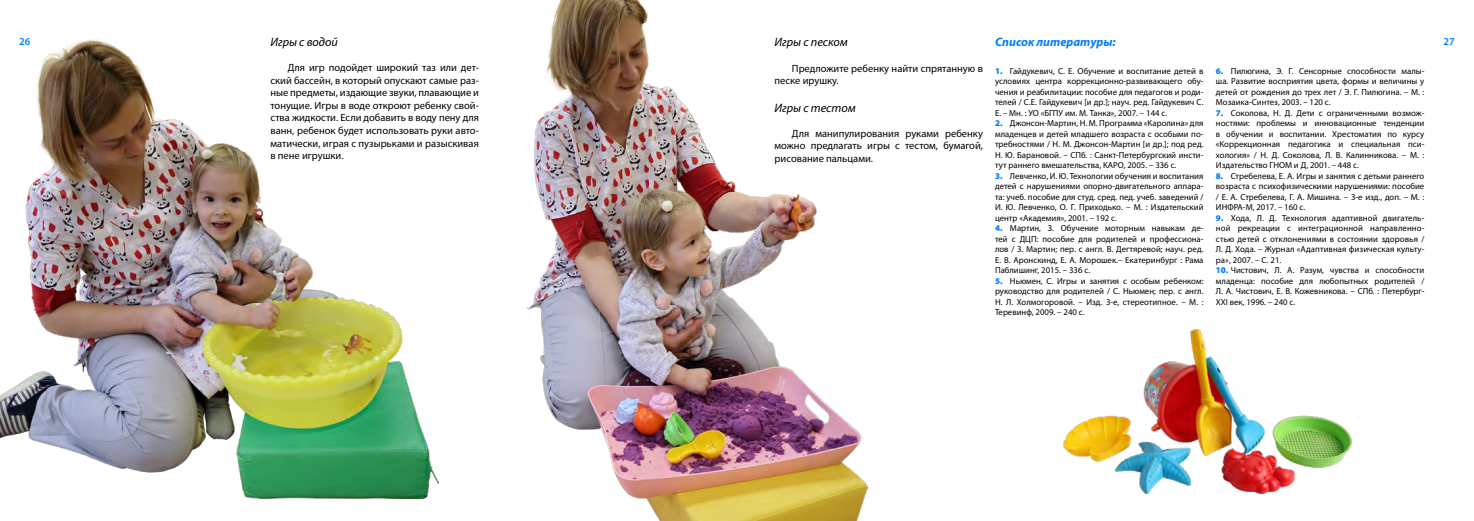
<style>
.page{position:relative;width:1474px;height:521px;background:#fff}
.page>*{position:absolute;margin:0;border:0;box-sizing:border-box;transform-origin:0 0}
.Subtitle_game{font:italic 12.25px "Myriad Pro";color:#000}
.Subtitle{font:italic 700 12.25px "Myriad Pro";color:#007dff}
.Text{font:10.5px/12.6px "Myriad Pro";color:#000;text-align:justify}
.t1{font:600 10.5px "Myriad Pro";color:#007dff}
.t2{font:8.75px/10.5px "Myriad Pro";color:#000;text-align:justify}
.s1{font-weight:900;color:#007dff}
</style>
<div class="page">
<img style="left:526px;top:0;width:341px;height:521px">
<img style="left:0;top:39px;width:439px;height:460px">
<img style="left:1063px;top:329px;width:288px;height:164px">
<p class="Subtitle_game" style="left:270px;top:34px;width:69px">Игры с водой</p>
<p class="Text" style="left:270px;top:61px;width:210px;text-indent:17px">Для игр подойдет широкий таз или дет&shy;ский бассейн, в который опускают самые раз&shy;ные предметы, издающие звуки, плавающие и тонущие. Игры в воде откроют ребенку свой&shy;ства жидкости. Если добавить в воду пену для ванн, ребенок будет использовать руки авто&shy;матически, играя с пузырьками и разыскивая в пене игрушки.</p>
<p class="Subtitle" style="left:995px;top:34px;width:122px">Список литературы:</p>
<p class="t2" style="left:995px;top:65px;width:210px"><span class="s1">1.</span> Гайдукевич, С. Е. Обучение и воспитание детей в условиях центра коррекционно-развивающего обу&shy;чения и реабилитации: пособие для педагогов и роди&shy;телей / С.Е. Гайдукевич [и др.]; науч. ред. Гайдукевич С.<br>Е. – Мн. : УО «БГПУ им. М. Танка», 2007. – 144 с.</p>
<p class="t2" style="left:995px;top:118px;width:210px"><span class="s1">2.</span> Джонсон-Мартин, Н. М. Программа «Каролина» для младенцев и детей младшего возраста с особыми по&shy;требностями / Н. М. Джонсон-Мартин [и др.]; под ред.<br>Н. Ю. Барановой. – СПб. : Санкт-Петербургский инсти&shy;тут раннего вмешательства, КАРО, 2005. – 336 с.</p>
<p class="t2" style="left:995px;top:170px;width:210px"><span class="s1">3.</span> Левченко, И. Ю. Технологии обучения и воспитания детей с нарушениями опорно-двигательного аппара&shy;та: учеб. пособие для студ. сред. пед. учеб. заведений / И. Ю. Левченко, О. Г. Приходько. – М. : Издательский центр «Академия», 2001. – 192 с.</p>
<p class="t2" style="left:995px;top:223px;width:210px"><span class="s1">4.</span> Мартин, З. Обучение моторным навыкам де&shy;тей с ДЦП: пособие для родителей и профессиона&shy;лов / З. Мартин; пер. с англ. В. Дегтяревой; науч. ред.<br>Е. В. Аронскинд, Е. А. Морошек.– Екатеринбург : Рама Паблишинг, 2015. – 336 с.</p>
<p class="t2" style="left:995px;top:275px;width:210px"><span class="s1">5.</span> Ньюмен, С. Игры и занятия с особым ребенком: руководство для родителей / С. Ньюмен; пер. с англ.<br>Н. Л. Холмогоровой. – Изд. 3-е, стереотипное. – М. :<br>Теревинф, 2009. – 240 с.</p>
<p class="Subtitle_game" style="left:774px;top:35px;width:75px">Игры с песком</p>
<p class="Text" style="left:774px;top:62px;width:210px;text-indent:17px">Предложите ребенку найти спрятанную в песке ирушку.</p>
<p class="Subtitle_game" style="left:774px;top:100px;width:83px">Игры с тестом</p>
<p class="Text" style="left:774px;top:127px;width:210px;text-indent:17px">Для манипулирования руками ребенку можно предлагать игры с тестом, бумагой, рисование пальцами.</p>
<p class="t1" style="left:19px;top:35px;width:13px">26</p>
<p class="t1" style="left:1443px;top:35px;width:13px">27</p>
<p class="t2" style="left:1215px;top:65px;width:210px"><span class="s1">6.</span> Пилюгина, Э. Г. Сенсорные способности малы&shy;ша. Развитие восприятия цвета, формы и величины у детей от рождения до трех лет / Э. Г. Пилюгина. – М. :<br>Мозаика-Синтез, 2003. – 120 с.</p>
<p class="t2" style="left:1215px;top:107px;width:210px"><span class="s1">7.</span> Соколова, Н. Д. Дети с ограниченными возмож&shy;ностями: проблемы и инновационные тенденции в обучении и воспитании. Хрестоматия по курсу «Коррекционная педагогика и специальная пси&shy;хология» / Н. Д. Соколова, Л. В. Калинникова. – М. :<br>Издательство ГНОМ и Д, 2001. – 448 с.</p>
<p class="t2" style="left:1215px;top:170px;width:210px"><span class="s1">8.</span> Стребелева, Е. А. Игры и занятия с детьми раннего возраста с психофизическими нарушениями: пособие / Е. А. Стребелева, Г. А. Мишина. – 3-е изд., доп. – М. :<br>ИНФРА-М, 2017. – 160 с.</p>
<p class="t2" style="left:1215px;top:212px;width:210px"><span class="s1">9.</span> Хода, Л. Д. Технология адаптивной двигатель&shy;ной рекреации с интеграционной направленно&shy;стью детей с отклонениями в состоянии здоровья / Л. Д. Хода. – Журнал «Адаптивная физическая культу&shy;ра», 2007. – С. 21.</p>
<p class="t2" style="left:1215px;top:265px;width:210px"><span class="s1">10.</span> Чистович, Л. А. Разум, чувства и способности младенца: пособие для любопытных родителей / Л. А. Чистович, Е. В. Кожевникова. – СПб. : Петербург-XXI век, 1996. – 240 с.</p>
</div>
